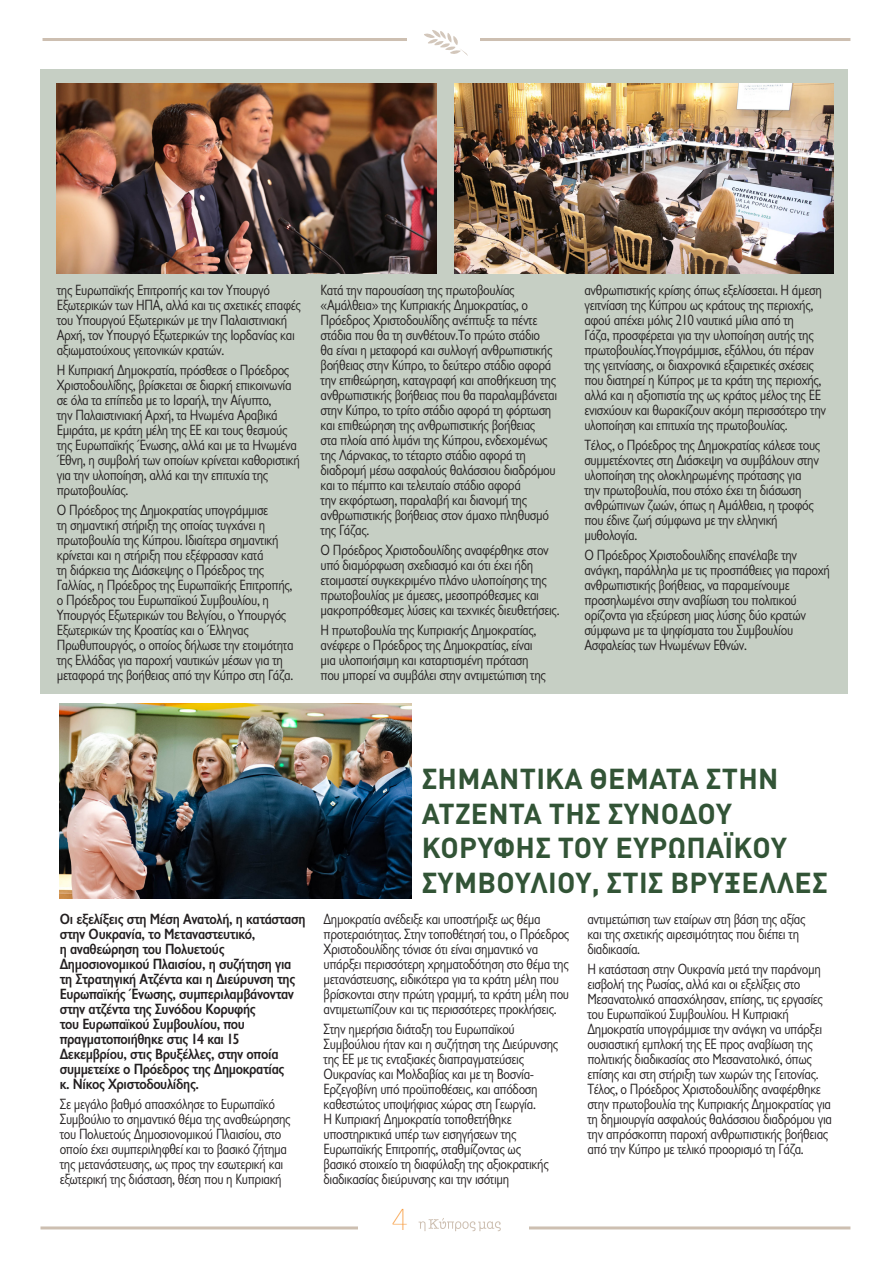
<style>
.page{position:relative;width:893px;height:1263px;background:#fff}
.page>*{position:absolute;margin:0;border:0;box-sizing:border-box;transform-origin:0 0}
.t1{font:200 30px "Avenir Next";color:#f68b1f}
.t2{font:700 28.5px/34.5px "DIN Pro";letter-spacing:.01em;color:#325436}
.t3{font:15px/15px "Gill Sans Hel Semi Condenced";letter-spacing:-.025em;color:#231f20}
.t4{font:700 15px/15px "Gill Sans Hel Semi Condenced";letter-spacing:-.025em;color:#231f20}
</style>
<div class="page">
<hr style="left:40px;top:1226px;width:810px;height:3px;background:#cdbfb1">
<hr style="left:43px;top:38px;width:807px;height:3px;background:#cdbfb1">
<div style="left:358px;top:1208px;width:171px;height:42px;background:#fff"></div>
<div style="left:407px;top:19px;width:73px;height:43px;background:#fff"></div>
<svg style="left:418px;top:1218px;width:83px;height:13px"></svg>
<svg style="left:424px;top:30px;width:44px;height:26px"></svg>
<div style="left:40px;top:69px;width:807px;height:624px;background:#c6cfc4"></div>
<img style="left:57px;top:84px;width:379px;height:189px">
<img style="left:454px;top:84px;width:379px;height:189px">
<img style="left:60px;top:703px;width:351px;height:196px">
<p class="t3" style="left:57px;top:282px;width:246px">της Ευρωπαϊκής Επιτροπής και τον Υπουργό Εξωτερικών των ΗΠΑ, αλλά και τις σχετικές επαφές του Υπουργού Εξωτερικών με την Παλαιστινιακή Αρχή, τον Υπουργό Εξωτερικών της Ιορδανίας και αξιωματούχους γειτονικών κρατών.</p>
<p class="t3" style="left:57px;top:362px;width:245px">Η Κυπριακή Δημοκρατία, πρόσθεσε ο Πρόεδρος Χριστοδουλίδης, βρίσκεται σε διαρκή επικοινωνία σε όλα τα επίπεδα με το Ισραήλ, την Αίγυπτο,<br>την Παλαιστινιακή Αρχή, τα Ηνωμένα Αραβικά Εμιράτα, με κράτη μέλη της ΕΕ και τους θεσμούς της Ευρωπαϊκής Ένωσης, αλλά και με τα Ηνωμένα Έθνη, η συμβολή των οποίων κρίνεται καθοριστική για την υλοποίηση, αλλά και την επιτυχία της πρωτοβουλίας.</p>
<p class="t3" style="left:57px;top:503px;width:238px">Ο Πρόεδρος της Δημοκρατίας υπογράμμισε<br>τη σημαντική στήριξη της οποίας τυγχάνει η πρωτοβουλία της Κύπρου. Ιδιαίτερα σημαντική κρίνεται και η στήριξη που εξέφρασαν κατά<br>τη διάρκεια της Διάσκεψης ο Πρόεδρος της Γαλλίας, η Πρόεδρος της Ευρωπαϊκής Επιτροπής, ο Πρόεδρος του Ευρωπαϊκού Συμβουλίου, η Υπουργός Εξωτερικών του Βελγίου, ο Υπουργός Εξωτερικών της Κροατίας και ο Έλληνας Πρωθυπουργός, ο οποίος δήλωσε την ετοιμότητα της Ελλάδας για παροχή ναυτικών μέσων για τη μεταφορά της βοήθειας από την Κύπρο στη Γάζα.</p>
<p class="t3" style="left:321px;top:282px;width:238px">Κατά την παρουσίαση της πρωτοβουλίας «Αμάλθεια» της Κυπριακής Δημοκρατίας, ο Πρόεδρος Χριστοδουλίδης ανέπτυξε τα πέντε στάδια που θα τη συνθέτουν.Το πρώτο στάδιο<br>θα είναι η μεταφορά και συλλογή ανθρωπιστικής βοήθειας στην Κύπρο, το δεύτερο στάδιο αφορά την επιθεώρηση, καταγραφή και αποθήκευση της ανθρωπιστικής βοήθειας που θα παραλαμβάνεται στην Κύπρο, το τρίτο στάδιο αφορά τη φόρτωση και επιθεώρηση της ανθρωπιστικής βοήθειας<br>στα πλοία από λιμάνι της Κύπρου, ενδεχομένως της Λάρνακας, το τέταρτο στάδιο αφορά τη διαδρομή μέσω ασφαλούς θαλάσσιου διαδρόμου και το πέμπτο και τελευταίο στάδιο αφορά<br>την εκφόρτωση, παραλαβή και διανομή της ανθρωπιστικής βοήθειας στον άμαχο πληθυσμό της Γάζας.</p>
<p class="t3" style="left:321px;top:542px;width:240px">Ο Πρόεδρος Χριστοδουλίδης αναφέρθηκε στον υπό διαμόρφωση σχεδιασμό και ότι έχει ήδη ετοιμαστεί συγκεκριμένο πλάνο υλοποίησης της πρωτοβουλίας με άμεσες, μεσοπρόθεσμες και μακροπρόθεσμες λύσεις και τεχνικές διευθετήσεις.</p>
<p class="t3" style="left:321px;top:623px;width:227px">Η πρωτοβουλία της Κυπριακής Δημοκρατίας, ανέφερε ο Πρόεδρος της Δημοκρατίας, είναι μια υλοποιήσιμη και καταρτισμένη πρόταση που μπορεί να συμβάλει στην αντιμετώπιση της</p>
<p class="t3" style="left:584px;top:282px;width:243px">ανθρωπιστικής κρίσης όπως εξελίσσεται. Η άμεση γειτνίαση της Κύπρου ως κράτους της περιοχής, αφού απέχει μόλις 210 ναυτικά μίλια από τη<br>Γάζα, προσφέρεται για την υλοποίηση αυτής της πρωτοβουλίας.Υπογράμμισε, εξάλλου, ότι πέραν της γειτνίασης, οι διαχρονικά εξαιρετικές σχέσεις που διατηρεί η Κύπρος με τα κράτη της περιοχής, αλλά και η αξιοπιστία της ως κράτος μέλος της ΕΕ ενισχύουν και θωρακίζουν ακόμη περισσότερο την υλοποίηση και επιτυχία της πρωτοβουλίας.</p>
<p class="t3" style="left:584px;top:437px;width:237px">Τέλος, ο Πρόεδρος της Δημοκρατίας κάλεσε τους συμμετέχοντες στη Διάσκεψη να συμβάλουν στην υλοποίηση της ολοκληρωμένης πρότασης για την πρωτοβουλία, που στόχο έχει τη διάσωση ανθρώπινων ζωών, όπως η Αμάλθεια, η τροφός που έδινε ζωή σύμφωνα με την ελληνική μυθολογία.</p>
<p class="t3" style="left:584px;top:548px;width:247px">Ο Πρόεδρος Χριστοδουλίδης επανέλαβε την ανάγκη, παράλληλα με τις προσπάθειες για παροχή ανθρωπιστικής βοήθειας, να παραμείνουμε προσηλωμένοι στην αναβίωση του πολιτικού ορίζοντα για εξεύρεση μιας λύσης δύο κρατών σύμφωνα με τα ψηφίσματα του Συμβουλίου Ασφαλείας των Ηνωμένων Εθνών.</p>
<p class="t4" style="left:60px;top:912px;width:247px">Οι εξελίξεις στη Μέση Ανατολή, η κατάσταση στην Ουκρανία, το Μεταναστευτικό,<br>η αναθεώρηση του Πολυετούς Δημοσιονομικού Πλαισίου, η συζήτηση για τη Στρατηγική Ατζέντα και η Διεύρυνση της Ευρωπαϊκής Ένωσης, συμπεριλαμβάνονταν στην ατζέντα της Συνόδου Κορυφής<br>του Ευρωπαϊκού Συμβουλίου, που πραγματοποιήθηκε στις 14 και 15<br>Δεκεμβρίου, στις Βρυξέλλες, στην οποία συμμετείχε ο Πρόεδρος της Δημοκρατίας<br>κ. Νίκος Χριστοδουλίδης.</p>
<p class="t3" style="left:60px;top:1097px;width:232px">Σε μεγάλο βαθμό απασχόλησε το Ευρωπαϊκό Συμβούλιο το σημαντικό θέμα της αναθεώρησης του Πολυετούς Δημοσιονομικού Πλαισίου, στο οποίο έχει συμπεριληφθεί και το βασικό ζήτημα της μετανάστευσης, ως προς την εσωτερική και εξωτερική της διάσταση, θέση που η Κυπριακή</p>
<p class="t2" style="left:422px;top:761px;width:358px">ΣΗΜΑΝΤΙΚΆ ΘΈΜΑΤΑ ΣΤΗΝ<br>ΑΤΖΈΝΤΑ ΤΗΣ ΣΥΝΌΔΟΥ</p>
<p class="t2" style="left:422px;top:830px;width:407px">ΚΟΡΥΦΉ Σ ΤΟΥ ΕΥΡΩΠΑΪΚΟΎ<br>ΣΥΜΒΟΥΛΊΟΥ, ΣΤΙΣ ΒΡΥΞΈΛΛΕΣ</p>
<p class="t3" style="left:324px;top:912px;width:247px">Δημοκρατία ανέδειξε και υποστήριξε ως θέμα προτεραιότητας. Στην τοποθέτησή του, ο Πρόεδρος Χριστοδουλίδης τόνισε ότι είναι σημαντικό να υπάρξει περισσότερη χρηματοδότηση στο θέμα της μετανάστευσης, ειδικότερα για τα κράτη μέλη που βρίσκονται στην πρώτη γραμμή, τα κράτη μέλη που αντιμετωπίζουν και τις περισσότερες προκλήσεις.</p>
<p class="t3" style="left:324px;top:1022px;width:236px">Στην ημερήσια διάταξη του Ευρωπαϊκού Συμβούλιου ήταν και η συζήτηση της Διεύρυνσης της ΕΕ με τις ενταξιακές διαπραγματεύσεις Ουκρανίας και Μολδαβίας και με τη Βοσνία-Ερζεγοβίνη υπό προϋποθέσεις, και απόδοση καθεστώτος υποψήφιας χώρας στη Γεωργία.<br>Η Κυπριακή Δημοκρατία τοποθετήθηκε υποστηρικτικά υπέρ των εισηγήσεων της Ευρωπαϊκής Επιτροπής, σταθμίζοντας ως<br>βασικό στοιχείο τη διαφύλαξη της αξιοκρατικής διαδικασίας διεύρυνσης και την ισότιμη</p>
<h1 class="t1" style="left:391px;top:1194px;width:18px">4</h1>
<p class="t3" style="left:587px;top:912px;width:220px">αντιμετώπιση των εταίρων στη βάση της αξίας και της σχετικής αιρεσιμότητας που διέπει τη διαδικασία.</p>
<p class="t3" style="left:587px;top:962px;width:246px">Η κατάσταση στην Ουκρανία μετά την παράνομη εισβολή της Ρωσίας, αλλά και οι εξελίξεις στο Μεσανατολικό απασχόλησαν, επίσης, τις εργασίες του Ευρωπαϊκού Συμβουλίου. Η Κυπριακή Δημοκρατία υπογράμμισε την ανάγκη να υπάρξει ουσιαστική εμπλοκή της ΕΕ προς αναβίωση της πολιτικής διαδικασίας στο Μεσανατολικό, όπως επίσης και στη στήριξη των χωρών της Γειτονίας.<br>Τέλος, ο Πρόεδρος Χριστοδουλίδης αναφέρθηκε στην πρωτοβουλία της Κυπριακής Δημοκρατίας για τη δημιουργία ασφαλούς θαλάσσιου διαδρόμου για την απρόσκοπτη παροχή ανθρωπιστικής βοήθειας από την Κύπρο με τελικό προορισμό τη Γάζα.</p>
</div>
